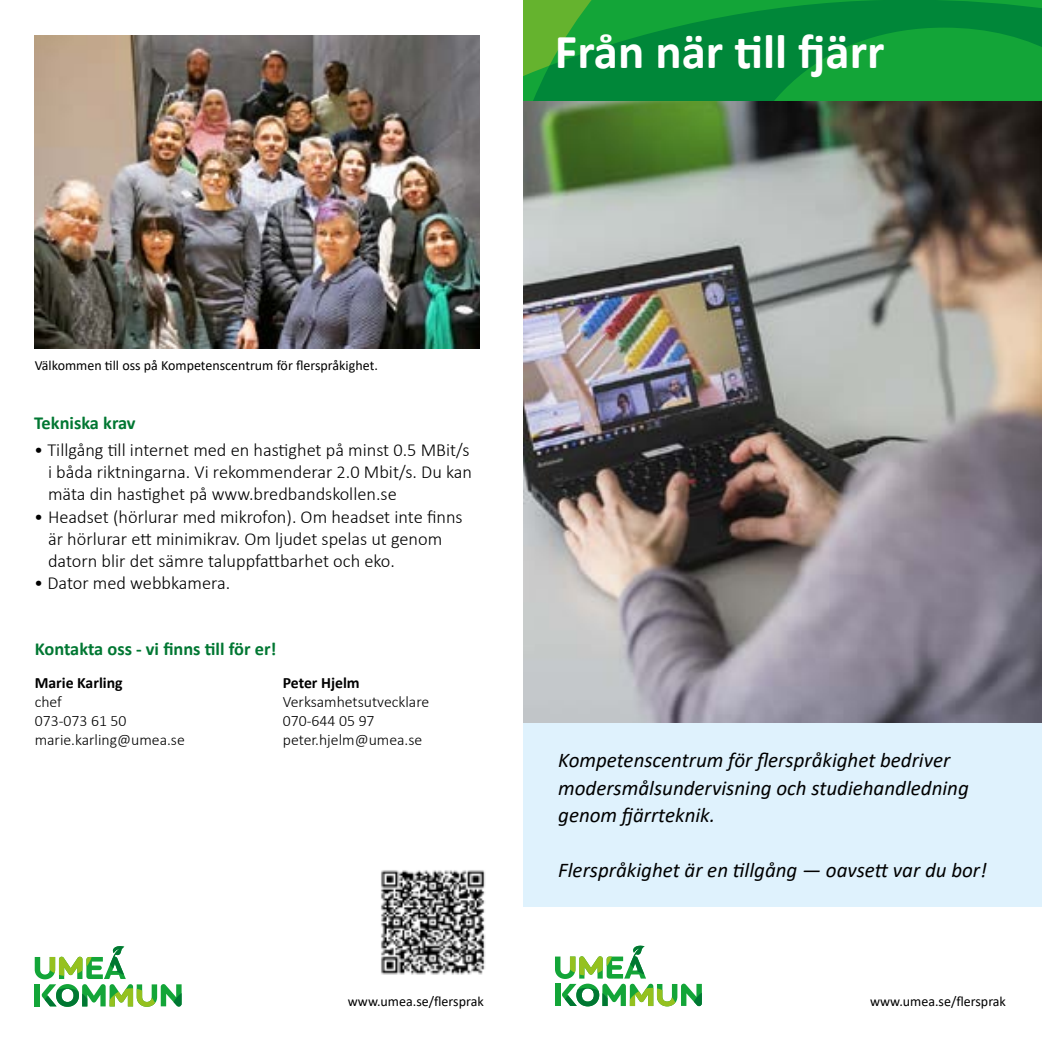
<style>
.page{position:relative;width:1042px;height:1042px;background:#fff}
.page>*{position:absolute;margin:0;border:0;box-sizing:border-box;transform-origin:0 0}
.t1{font:700 49px "Calibri";color:#fff}
.t2{font:italic 21px/27.3px "Calibri";color:#000}
.t3{font:300 18.38px/22.1px "Calibri";color:#000}
.t4{font:700 18.38px "Calibri";color:#007732}
.t5{font:300 15.75px/18.9px "Calibri";color:#000}
.t6{font:700 15.75px "Calibri";color:#000}
.t7{font:14px "Calibri";color:#000}
</style>
<div class="page">
<div style="left:523px;top:711px;width:519px;height:196px;background:#dff2fd"></div>
<img style="left:523px;top:101px;width:519px;height:621px">
<svg style="left:555px;top:945px;width:147px;height:61px"></svg>
<svg style="left:523px;top:0;width:519px;height:101px;background:#0e9637"></svg>
<svg style="left:35px;top:946px;width:147px;height:61px"></svg>
<img style="left:381px;top:870px;width:104px;height:105px">
<img style="left:34px;top:36px;width:446px;height:312px">
<h1 class="t1" style="left:555px;top:17px;width:331px">Från när till fjärr</h1>
<p class="t7" style="left:35px;top:356px;width:345px">Välkommen till oss på Kompetenscentrum för flerspråkighet.</p>
<p class="t4" style="left:34px;top:410px;width:103px">Tekniska krav</p>
<p class="t3" style="left:48px;top:439px;width:425px;text-indent:-14px">• Tillgång till internet med en hastighet på minst 0.5 MBit/s i båda riktningarna. Vi rekommenderar 2.0 Mbit/s. Du kan mäta din hastighet på www.bredbandskollen.se</p>
<p class="t3" style="left:48px;top:505px;width:416px;text-indent:-14px">• Headset (hörlurar med mikrofon). Om headset inte finns är hörlurar ett minimikrav. Om ljudet spelas ut genom datorn blir det sämre taluppfattbarhet och eko.</p>
<p class="t3" style="left:34px;top:571px;width:198px">• Dator med webbkamera.</p>
<p class="t4" style="left:35px;top:635px;width:243px">Kontakta oss - vi finns till för er!</p>
<p class="t6" style="left:35px;top:671px;width:89px">Marie Karling</p>
<p class="t5" style="left:35px;top:692px;width:152px">chef<br>073-073 61 50 marie.karling@umea.se</p>
<p class="t6" style="left:283px;top:671px;width:78px">Peter Hjelm</p>
<p class="t5" style="left:283px;top:692px;width:148px">Verksamhetsutvecklare<br>070-644 05 97 peter.hjelm@umea.se</p>
<p class="t7" style="left:348px;top:992px;width:137px">www.umea.se/flersprak</p>
<p class="t2" style="left:558px;top:746px;width:412px">Kompetenscentrum för flerspråkighet bedriver modersmålsundervisning och studiehandledning genom fjärrteknik.</p>
<p class="t2" style="left:558px;top:855px;width:430px">Flerspråkighet är en tillgång — oavsett var du bor!</p>
<p class="t7" style="left:870px;top:991px;width:137px">www.umea.se/flersprak</p>
</div>
